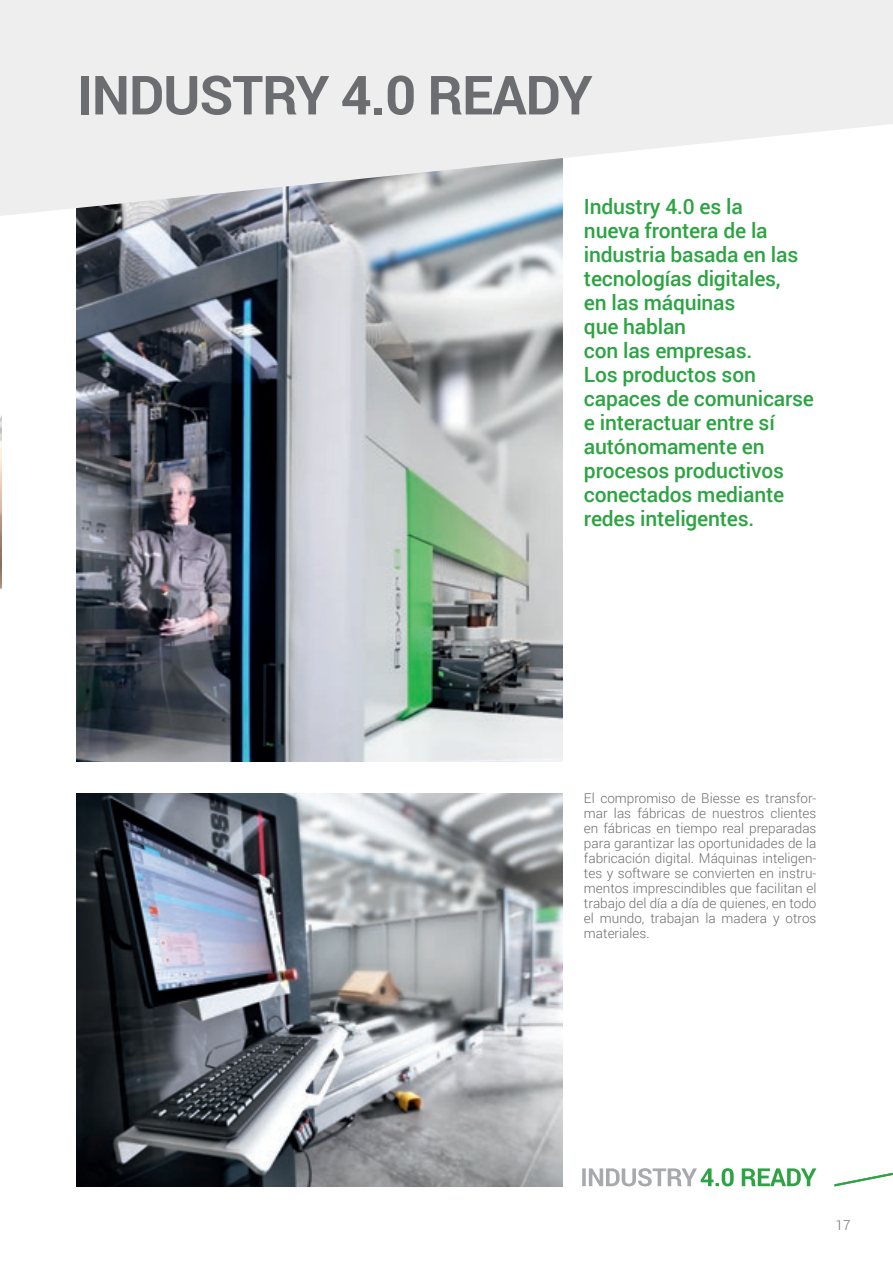
<style>
.page{position:relative;width:893px;height:1263px;background:#fff}
.page>*{position:absolute;margin:0;border:0;box-sizing:border-box;transform-origin:0 0}
.t1{font:700 54px "Roboto";letter-spacing:-.02em;color:#6c6d70}
.t2{font:500 21px/24px "Roboto";letter-spacing:-.01em;color:#2da343}
.t3{font:300 13.5px/15px "Roboto";color:#6c6d70;text-align:justify}
</style>
<div class="page">
<svg style="left:834px;top:1172px;width:59px;height:14px"></svg>
<img style="left:77px;top:216px;width:486px;height:545px">
<svg style="left:0;top:0;width:893px;height:216px;background:#eaebec"></svg>
<img style="left:0;top:206px;width:1px;height:384px">
<img style="left:77px;top:793px;width:486px;height:393px">
<svg style="left:582px;top:1168px;width:234px;height:18px"></svg>
<p class="t1" style="left:77px;top:57px;width:517px">INDUSTRY 4.0 READY</p>
<p class="t2" style="left:584px;top:193px;width:231px">Industry 4.0 es la<br>nueva frontera de la industria basada en las tecnologías digitales,<br>en las máquinas<br>que hablan<br>con las empresas.<br>Los productos son capaces de comunicarse e interactuar entre sí autónomamente en procesos productivos conectados mediante redes inteligentes.</p>
<p class="t3" style="left:584px;top:790px;width:234px">El compromiso de Biesse es transfor&shy;mar las fábricas de nuestros clientes en fábricas en tiempo real preparadas para garantizar las oportunidades de la fabricación digital. Máquinas inteligen&shy;tes y software se convierten en instru&shy;mentos imprescindibles que facilitan el trabajo del día a día de quienes, en todo el mundo, trabajan la madera y otros materiales.</p>
<p class="t3" style="left:836px;top:1217px;width:16px">17</p>
</div>
